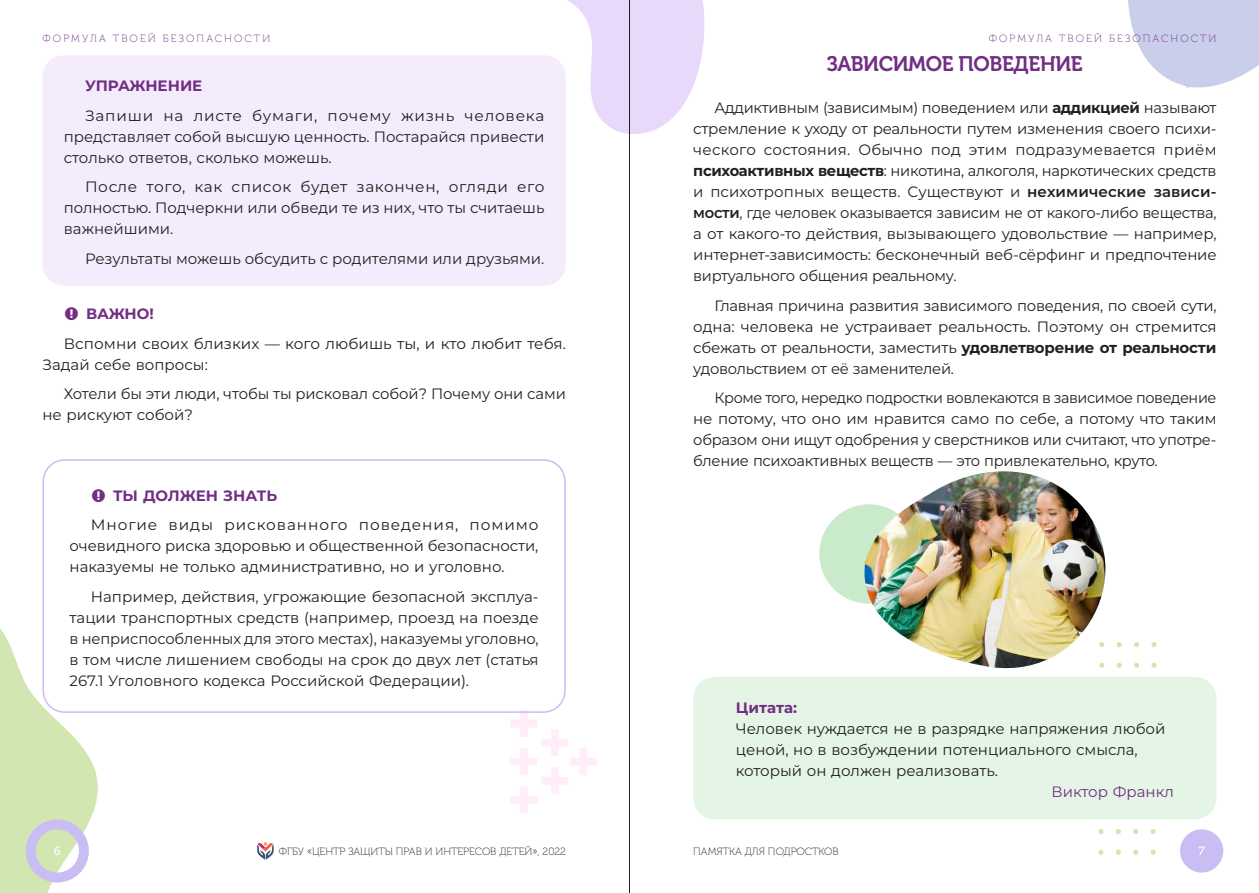
<style>
.page{position:relative;width:1259px;height:893px;background:#fff}
.page>*{position:absolute;margin:0;border:0;box-sizing:border-box;transform-origin:0 0}
.heading_2{font:21px "Museo Cyrl 700";letter-spacing:-.02em;color:#712e83}
.Main{font:15px/21px "Montserrat";letter-spacing:-.005em;color:#231f20;text-align:justify}
.Main-2{font:15px/21px "Montserrat";letter-spacing:-.005em;color:#231f20;text-align:justify;scale:.96 1}
.Subheader{font:700 15px "Montserrat";color:#712e83}
.Main-3{font:15px "Montserrat";color:#712e83}
.t1{font:12px "Museo Cyrl 500";color:#fff}
.t2{font:10.5px "Museo Cyrl 100";color:#231f20}
.t3{font:10.5px "Museo Cyrl 100";letter-spacing:.2em;color:#712e83}
.s1{font-weight:700}
.s2{font-weight:600}
.s3{font-weight:700;color:#712e83}
</style>
<div class="page">
<svg style="left:1128px;top:0;width:131px;height:88px"></svg>
<div style="left:819px;top:504px;width:99px;height:100px;background:#c9eacb;border-radius:50%"></div>
<img style="left:857px;top:471px;width:249px;height:198px">
<svg style="left:568px;top:0;width:137px;height:134px"></svg>
<svg style="left:510px;top:713px;width:86px;height:100px"></svg>
<svg style="left:1150px;top:850px;width:5px;height:5px"></svg>
<svg style="left:1150px;top:829px;width:5px;height:5px"></svg>
<svg style="left:1133px;top:850px;width:5px;height:5px"></svg>
<svg style="left:1133px;top:829px;width:5px;height:5px"></svg>
<svg style="left:1116px;top:850px;width:5px;height:5px"></svg>
<svg style="left:1116px;top:829px;width:5px;height:5px"></svg>
<svg style="left:1098px;top:850px;width:5px;height:5px"></svg>
<svg style="left:1098px;top:829px;width:5px;height:5px"></svg>
<svg style="left:1151px;top:663px;width:5px;height:5px"></svg>
<svg style="left:1151px;top:642px;width:5px;height:5px"></svg>
<svg style="left:1134px;top:663px;width:5px;height:5px"></svg>
<svg style="left:1134px;top:642px;width:5px;height:5px"></svg>
<svg style="left:1116px;top:663px;width:5px;height:5px"></svg>
<svg style="left:1116px;top:642px;width:5px;height:5px"></svg>
<svg style="left:1099px;top:663px;width:5px;height:5px"></svg>
<svg style="left:1099px;top:642px;width:5px;height:5px"></svg>
<div style="left:1180px;top:829px;width:43px;height:44px;background:#cabdf3;border-radius:50%"></div>
<svg style="left:0;top:598px;width:98px;height:295px"></svg>
<hr style="left:629px;top:0;width:1px;height:893px;background:#231f20">
<svg style="left:257px;top:842px;width:17px;height:18px"></svg>
<div style="left:43px;top:55px;width:523px;height:231px;background:#f4ecfc;border-radius:21px"></div>
<div style="left:693px;top:677px;width:523px;height:142px;background:#e4f5e5;border-radius:21px"></div>
<div style="left:43px;top:459px;width:523px;height:254px;border:2px solid #c9bdf5;border-radius:21px"></div>
<p class="t3" style="left:43px;top:33px;width:229px">ФОРМУЛА ТВОЕЙ БЕЗОПАСНОСТИ</p>
<p class="t3" style="left:988px;top:33px;width:229px">ФОРМУЛА ТВОЕЙ БЕЗОПАСНОСТИ</p>
<p class="Subheader" style="left:85px;top:76px;width:119px">УПРАЖНЕНИЕ</p>
<p class="Main" style="left:64px;top:104px;width:482px;text-indent:21px">Запиши на листе бумаги, почему жизнь человека представляет собой высшую ценность. Постарайся привести столько ответов, сколько можешь.</p>
<p class="Main" style="left:64px;top:176px;width:482px;text-indent:21px">После того, как список будет закончен, огляди его полностью. Подчеркни или обведи те из них, что ты считаешь важнейшими.</p>
<p class="Main" style="left:85px;top:247px;width:461px">Результаты можешь обсудить с родителями или друзьями.</p>
<p class="Subheader" style="left:65px;top:304px;width:90px">■ ВАЖНО!</p>
<p class="Main" style="left:43px;top:332px;width:525px;text-indent:21px">Вспомни своих близких — кого любишь ты, и кто любит тебя.<br>Задай себе вопросы:</p>
<p class="Main" style="left:43px;top:383px;width:525px;text-indent:21px">Хотели бы эти люди, чтобы ты рисковал собой? Почему они сами не рискуют собой?</p>
<p class="Subheader" style="left:92px;top:485px;width:187px">■ ТЫ ДОЛЖЕН ЗНАТЬ</p>
<p class="Main" style="left:70px;top:514px;width:470px;text-indent:21px">Многие виды рискованного поведения, помимо очевидного риска здоровью и общественной безопасности, наказуемы не только административно, но и уголовно.</p>
<p class="Main" style="left:70px;top:586px;width:471px;text-indent:21px">Например, действия, угрожающие безопасной эксплуа&shy;тации транспортных средств (например, проезд на поезде в неприспособленных для этого местах), наказуемы уголовно, в том числе лишением свободы на срок до двух лет (статья 267.1 Уголовного кодекса Российской Федерации).</p>
<p class="t1" style="left:54px;top:845px;width:8px">6</p>
<p class="t2" style="left:279px;top:846px;width:289px">ФГБУ «ЦЕНТР ЗАЩИТЫ ПРАВ И ИНТЕРЕСОВ ДЕТЕЙ», 2022</p>
<p class="heading_2" style="left:827px;top:52px;width:257px">ЗАВИСИМОЕ ПОВЕДЕНИЕ</p>
<p class="Main" style="left:693px;top:97px;width:525px;text-indent:21px">Аддиктивным (зависимым) поведением или <span class="s1">аддикцией</span> называют стремление к уходу от реальности путем изменения своего психи&shy;ческого состояния. Обычно под этим подразумевается приём <span class="s1">психоактивных веществ</span>: никотина, алкоголя, наркотических средств и психотропных веществ. Существуют и <span class="s2">нехимические зависи&shy;мости</span>, где человек оказывается зависим не от какого-либо вещества, а от какого-то действия, вызывающего удовольствие — например, интернет-зависимость: бесконечный веб-сёрфинг и предпочтение виртуального общения реальному.</p>
<p class="Main" style="left:693px;top:295px;width:525px;text-indent:21px">Главная причина развития зависимого поведения, по своей сути, одна: человека не устраивает реальность. Поэтому он стремится сбежать от реальности, заместить <span class="s1">удовлетворение от реальности </span>удовольствием от её заменителей.</p>
<p class="Main-2" style="left:693px;top:387px;width:546px;text-indent:21px">Кроме того, нередко подростки вовлекаются в зависимое поведение не потому, что оно им нравится само по себе, а потому что таким образом они ищут одобрения у сверстников или считают, что употре&shy;бление психоактивных веществ — это привлекательно, круто.</p>
<p class="Main" style="left:736px;top:697px;width:431px;text-align:left"><span class="s3">Цитата:<br></span>Человек нуждается не в разрядке напряжения любой ценой, но в возбуждении потенциального смысла, который он должен реализовать.</p>
<p class="Main-3" style="left:1051px;top:782px;width:124px">Виктор Франкл</p>
<p class="t2" style="left:693px;top:846px;width:147px">ПАМЯТКА ДЛЯ ПОДРОСТКОВ</p>
<p class="t1" style="left:1198px;top:845px;width:8px">7</p>
</div>
